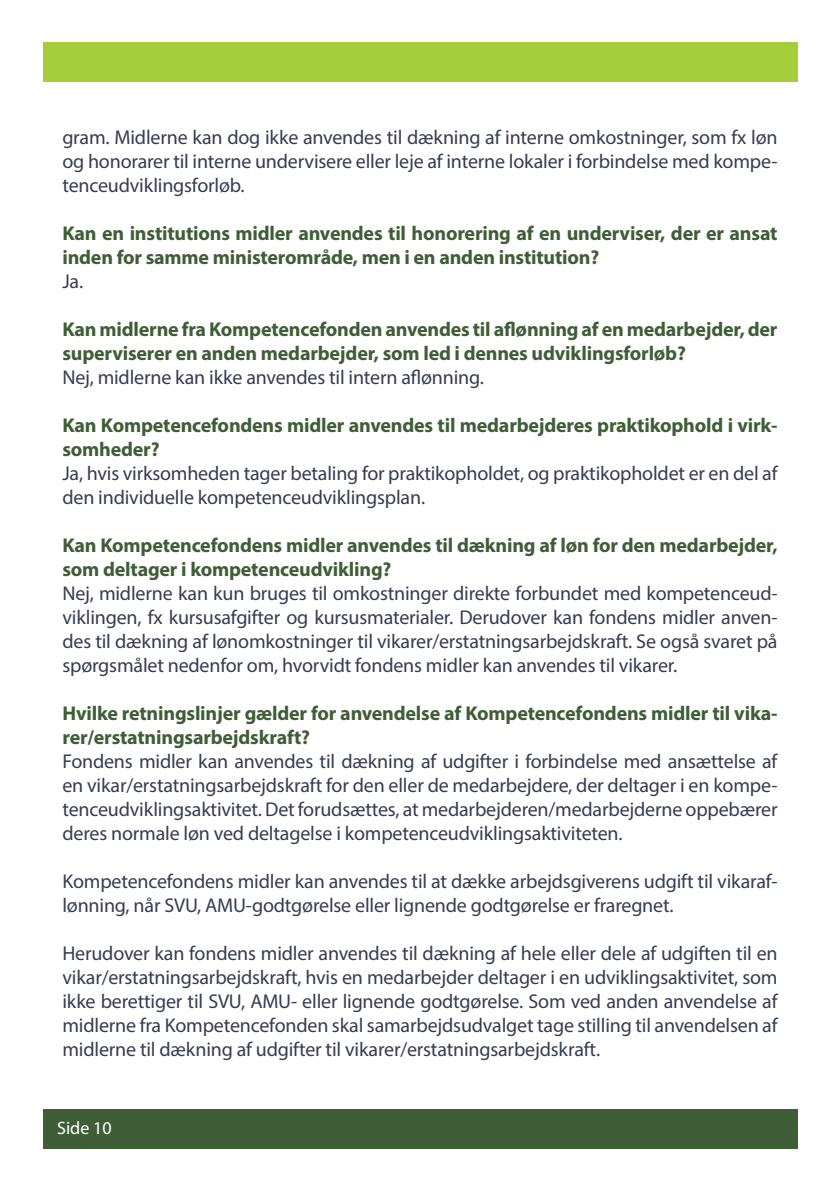
<style>
.page{position:relative;width:840px;height:1191px;background:#fff}
.page>*{position:absolute;margin:0;border:0;box-sizing:border-box;transform-origin:0 0}
.Brødtekst{font:20px/24px "Myriad Pro";letter-spacing:-.01em;color:#363d52;text-align:justify}
.Brødtekst-2{font:700 20px/24px "Myriad Pro";letter-spacing:-.01em;color:#3f5e37}
.Brødtekst-3{font:18px "Myriad Pro";color:#fff}
</style>
<div class="page">
<div style="left:43px;top:1108px;width:754px;height:40px;background:#3f5e37"></div>
<div style="left:43px;top:43px;width:754px;height:39px;background:#a6ce3b"></div>
<p class="Brødtekst" style="left:62px;top:125px;width:716px">gram. Midlerne kan dog ikke anvendes til dækning af interne omkostninger, som fx løn og honorarer til interne undervisere eller leje af interne lokaler i forbindelse med kompe&shy;tenceudviklingsforløb.</p>
<p class="Brødtekst-2" style="left:62px;top:221px;width:716px">Kan en institutions midler anvendes til honorering af en underviser, der er ansat inden for samme ministerområde, men i en anden institution?</p>
<p class="Brødtekst" style="left:62px;top:269px;width:22px">Ja.</p>
<p class="Brødtekst-2" style="left:62px;top:317px;width:716px">Kan midlerne fra Kompetencefonden anvendes til aflønning af en medarbejder, der superviserer en anden medarbejder, som led i dennes udviklingsforløb?</p>
<p class="Brødtekst" style="left:62px;top:365px;width:423px">Nej, midlerne kan ikke anvendes til intern aflønning.</p>
<p class="Brødtekst-2" style="left:62px;top:413px;width:716px">Kan Kompetencefondens midler anvendes til medarbejderes praktikophold i virk&shy;somheder?</p>
<p class="Brødtekst" style="left:62px;top:461px;width:716px">Ja, hvis virksomheden tager betaling for praktikopholdet, og praktikopholdet er en del af den individuelle kompetenceudviklingsplan.</p>
<p class="Brødtekst-2" style="left:62px;top:533px;width:716px">Kan Kompetencefondens midler anvendes til dækning af løn for den medarbejder, som deltager i kompetenceudvikling?</p>
<p class="Brødtekst" style="left:62px;top:581px;width:716px">Nej, midlerne kan kun bruges til omkostninger direkte forbundet med kompetenceud&shy;viklingen, fx kursusafgifter og kursusmaterialer. Derudover kan fondens midler anven&shy;des til dækning af lønomkostninger til vikarer/erstatningsarbejdskraft. Se også svaret på spørgsmålet nedenfor om, hvorvidt fondens midler kan anvendes til vikarer.</p>
<p class="Brødtekst-2" style="left:62px;top:701px;width:716px">Hvilke retningslinjer gælder for anvendelse af Kompetencefondens midler til vika&shy;rer/erstatningsarbejdskraft?</p>
<p class="Brødtekst" style="left:62px;top:749px;width:716px">Fondens midler kan anvendes til dækning af udgifter i forbindelse med ansættelse af en vikar/erstatningsarbejdskraft for den eller de medarbejdere, der deltager i en kompe&shy;tenceudviklingsaktivitet. Det forudsættes, at medarbejderen/medarbejderne oppebærer deres normale løn ved deltagelse i kompetenceudviklingsaktiviteten.</p>
<p class="Brødtekst" style="left:62px;top:869px;width:716px">Kompetencefondens midler kan anvendes til at dække arbejdsgiverens udgift til vikaraf&shy;lønning, når SVU, AMU-godtgørelse eller lignende godtgørelse er fraregnet.</p>
<p class="Brødtekst" style="left:62px;top:941px;width:716px">Herudover kan fondens midler anvendes til dækning af hele eller dele af udgiften til en vikar/erstatningsarbejdskraft, hvis en medarbejder deltager i en udviklingsaktivitet, som ikke berettiger til SVU, AMU- eller lignende godtgørelse. Som ved anden anvendelse af midlerne fra Kompetencefonden skal samarbejdsudvalget tage stilling til anvendelsen af midlerne til dækning af udgifter til vikarer/erstatningsarbejdskraft.</p>
<p class="Brødtekst-3" style="left:57px;top:1116px;width:56px">Side 10</p>
</div>
